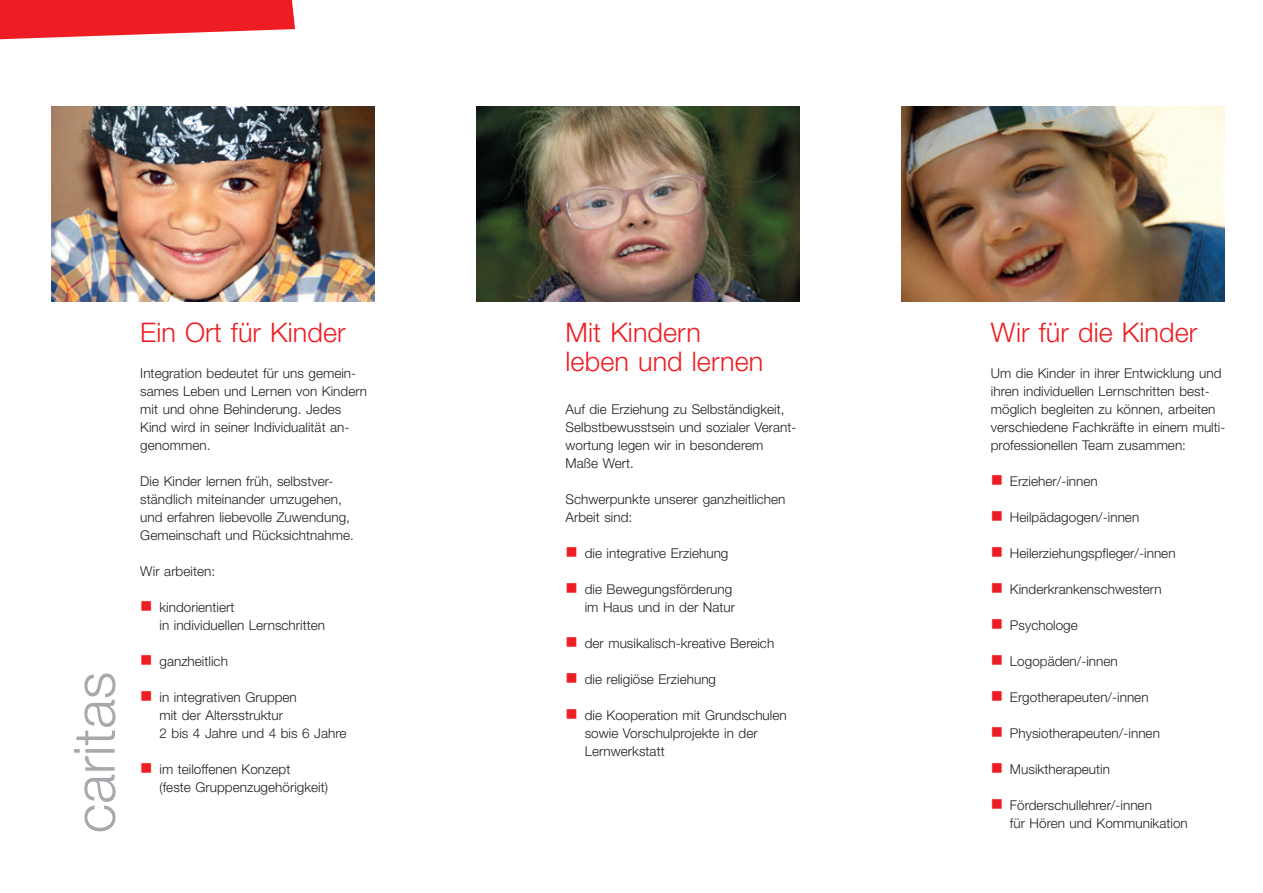
<style>
.page{position:relative;width:1263px;height:893px;background:#fff}
.page>*{position:absolute;margin:0;border:0;box-sizing:border-box;transform-origin:0 0}
.Wie_Caritas_grafik{font:300 57px "Helvetica Neue LT Pro";color:#a8a9ad}
._003-Headline-Innens{font:300 27px/28.5px "Helvetica Neue LT Pro";letter-spacing:.005em;color:#ee1d23}
._005-Fließtext{font:300 13.5px/18px "Helvetica Neue LT Pro";letter-spacing:.005em;color:#231f20}
</style>
<div class="page">
<svg style="left:0;top:0;width:295px;height:40px;background:#f03e43"></svg>
<img style="left:51px;top:106px;width:323px;height:196px">
<img style="left:901px;top:106px;width:324px;height:196px">
<img style="left:476px;top:106px;width:323px;height:196px">
<p class="Wie_Caritas_grafik" style="left:60px;top:833px;width:163px;rotate:-90deg">caritas</p>
<p class="_003-Headline-Innens" style="left:140px;top:318px;width:207px">Ein Ort für Kinder</p>
<p class="_005-Fließtext" style="left:140px;top:364px;width:228px">Integration bedeutet für uns gemein&shy;sames Leben und Lernen von Kindern mit und ohne Behinderung. Jedes<br>Kind wird in seiner Individualität an&shy;genommen.</p>
<p class="_005-Fließtext" style="left:140px;top:472px;width:215px">Die Kinder lernen früh, selbstver&shy;ständlich miteinander umzugehen, und erfahren liebevolle Zuwendung, Gemeinschaft und Rücksichtnahme.</p>
<p class="_005-Fließtext" style="left:140px;top:562px;width:76px">Wir arbeiten:</p>
<p class="_005-Fließtext" style="left:159px;top:598px;width:167px">kindorientiert<br>in individuellen Lernschritten</p>
<p class="_005-Fließtext" style="left:159px;top:652px;width:70px">ganzheitlich</p>
<p class="_005-Fließtext" style="left:159px;top:688px;width:188px">in integrativen Gruppen<br>mit der Altersstruktur<br>2 bis 4 Jahre und 4 bis 6 Jahre</p>
<p class="_005-Fließtext" style="left:159px;top:760px;width:170px">im teiloffenen Konzept<br>(feste Gruppenzugehörigkeit)</p>
<p class="_003-Headline-Innens" style="left:566px;top:318px;width:199px">Mit Kindern leben und lernen</p>
<p class="_005-Fließtext" style="left:566px;top:400px;width:232px">Auf die Erziehung zu Selbständigkeit,<br>Selbstbewusstsein und sozialer Verant&shy;wortung legen wir in besonderem<br>Maße Wert.</p>
<p class="_005-Fließtext" style="left:566px;top:490px;width:221px">Schwerpunkte unserer ganzheitlichen<br>Arbeit sind:</p>
<p class="_005-Fließtext" style="left:585px;top:544px;width:145px">die integrative Erziehung</p>
<p class="_005-Fließtext" style="left:585px;top:580px;width:152px">die Bewegungsförderung im Haus und in der Natur</p>
<p class="_005-Fließtext" style="left:585px;top:634px;width:191px">der musikalisch-kreative Bereich</p>
<p class="_005-Fließtext" style="left:585px;top:670px;width:133px">die religiöse Erziehung</p>
<p class="_005-Fließtext" style="left:585px;top:706px;width:204px">die Kooperation mit Grundschulen sowie Vorschulprojekte in der<br>Lernwerkstatt</p>
<p class="_003-Headline-Innens" style="left:991px;top:318px;width:208px">Wir für die Kinder</p>
<p class="_005-Fließtext" style="left:991px;top:364px;width:236px">Um die Kinder in ihrer Entwicklung und ihren individuellen Lernschritten best&shy;möglich begleiten zu können, arbeiten verschiedene Fachkräfte in einem multi&shy;professionellen Team zusammen:</p>
<p class="_005-Fließtext" style="left:1010px;top:472px;width:89px">Erzieher/-innen</p>
<p class="_005-Fließtext" style="left:1010px;top:508px;width:131px">Heilpädagogen/-innen</p>
<p class="_005-Fließtext" style="left:1010px;top:544px;width:167px">Heilerziehungspfleger/-innen</p>
<p class="_005-Fließtext" style="left:1010px;top:580px;width:153px">Kinderkrankenschwestern</p>
<p class="_005-Fließtext" style="left:1010px;top:616px;width:69px">Psychologe</p>
<p class="_005-Fließtext" style="left:1010px;top:652px;width:109px">Logopäden/-innen</p>
<p class="_005-Fließtext" style="left:1010px;top:688px;width:140px">Ergotherapeuten/-innen</p>
<p class="_005-Fließtext" style="left:1010px;top:724px;width:151px">Physiotherapeuten/-innen</p>
<p class="_005-Fließtext" style="left:1010px;top:760px;width:102px">Musiktherapeutin</p>
<p class="_005-Fließtext" style="left:1010px;top:796px;width:143px">Förderschullehrer/-innen</p>
<p class="_005-Fließtext" style="left:1010px;top:814px;width:179px">für Hören und Kommunikation</p>
</div>
